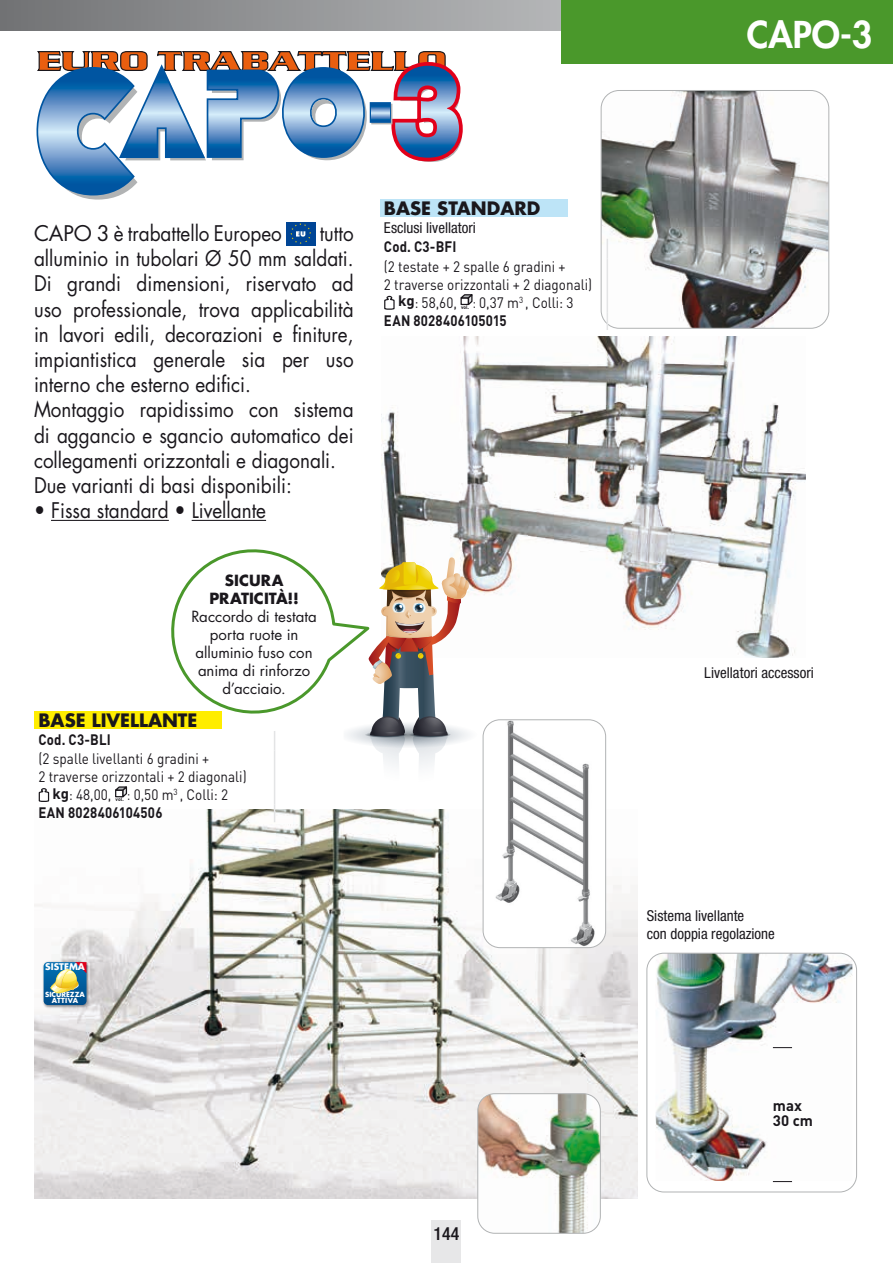
<style>
.page{position:relative;width:893px;height:1263px;background:#fff}
.page>*{position:absolute;margin:0;border:0;box-sizing:border-box;transform-origin:0 0}
.t1{font:800 36px "Futura Std";color:#fff}
.t2{font:21px/25.2px "Futura Std";color:#1a171c;scale:.9 1}
.t3{font:21px "Futura Std";color:#1a171c}
.t4{font:700 18px "Futura Std";color:#1a171c}
.t5{font:500 condensed 18px "Helvetica Neue LT Std";color:#1a171c}
.t6{font:15px "DIN Pro";color:#1a171c;scale:.9 1}
.t7{font:700 15px/17.9px "DIN Pro";letter-spacing:.015em;color:#1a171c;scale:.88 1}
.t8{font:condensed 15px/18px "Helvetica Neue LT Std";color:#1a171c}
.t9{font:15px/18px "Futura Std";color:#1a171c;text-align:center}
.t10{font:15px "DIN Pro";color:#1a171c;scale:.8 1}
.t11{font:700 15px/18px "Futura Std";letter-spacing:.005em;color:#1a171c;text-align:center}
.t12{font:700 15px/15px "DIN Pro";letter-spacing:.015em;color:#1a171c}
.t13{font:700 9px "Futura Std";color:#fff}
.t14{font:700 6.9px "Futura Std";color:#fff}
.t15{font:700 4.95px "DIN Pro";letter-spacing:-.005em;color:#1a171c}
.s1{font-weight:700}
.s2{font-weight:400}
</style>
<div class="page">
<svg style="left:36px;top:51px;width:427px;height:149px"></svg>
<img style="left:381px;top:336px;width:424px;height:322px">
<img style="left:601px;top:90px;width:228px;height:238px">
<div style="left:601px;top:90px;width:228px;height:239px;border:1px solid #b1b3b4;border-radius:18px"></div>
<img style="left:34px;top:809px;width:604px;height:390px">
<img style="left:656px;top:953px;width:196px;height:228px">
<div style="left:646px;top:953px;width:211px;height:239px;border:1px solid #b1b3b4;border-radius:17px"></div>
<img style="left:478px;top:1094px;width:122px;height:139px">
<div style="left:477px;top:1093px;width:124px;height:140px;border:1px solid #b1b3b4;border-radius:17px"></div>
<hr style="left:274px;top:750px;width:1px;height:54px;background:#e3e4e5">
<svg style="left:274px;top:804px;width:1px;height:18px"></svg>
<svg style="left:38px;top:788px;width:11px;height:14px"></svg>
<svg style="left:115px;top:786px;width:12px;height:12px"></svg>
<img style="left:41px;top:960px;width:50px;height:49px">
<svg style="left:44px;top:962px;width:43px;height:43px;background:#487b8c"></svg>
<div style="left:483px;top:720px;width:123px;height:228px;background:#fff;border-radius:17px"></div>
<img style="left:495px;top:721px;width:101px;height:227px">
<div style="left:483px;top:719px;width:123px;height:229px;border:1px solid #b1b3b4;border-radius:17px"></div>
<svg style="left:171px;top:541px;width:307px;height:225px"></svg>
<svg style="left:607px;top:239px;width:1px;height:19px"></svg>
<hr style="left:607px;top:258px;width:1px;height:54px;background:#e3e4e5">
<svg style="left:607px;top:312px;width:1px;height:18px"></svg>
<svg style="left:384px;top:296px;width:11px;height:14px"></svg>
<svg style="left:460px;top:294px;width:13px;height:12px"></svg>
<svg style="left:773px;top:1181px;width:19px;height:1px"></svg>
<svg style="left:773px;top:1047px;width:19px;height:1px"></svg>
<hr style="left:51px;top:520px;width:118px;height:1px;background:#1a171c">
<hr style="left:192px;top:520px;width:74px;height:1px;background:#1a171c">
<div style="left:286px;top:222px;width:29px;height:23px;background:#004595"></div>
<svg style="left:290px;top:223px;width:21px;height:21px"></svg>
<div style="left:380px;top:199px;width:187px;height:18px;background:#bde4f7"></div>
<div style="left:34px;top:711px;width:188px;height:18px;background:#ffed00"></div>
<svg style="left:0;top:0;width:561px;height:31px;background:#939496"></svg>
<div style="left:561px;top:0;width:332px;height:64px;background:#4a982b"></div>
<div style="left:432px;top:1220px;width:29px;height:43px;background:#e7e7e8"></div>
<h1 class="t1" style="left:747px;top:12px;width:127px">CAPO-3</h1>
<p class="t3" style="left:34px;top:220px;width:249px">CAPO 3 è trabattello Europeo</p>
<p class="t2" style="left:34px;top:221px;width:357px;text-indent:286px">tutto alluminio in tubolari Ø 50 mm saldati.<br>Di grandi dimensioni, riservato ad uso professionale, trova applicabilità in lavori edili, decorazioni e finiture, impiantistica generale sia per uso interno che esterno edifici.<br>Montaggio rapidissimo con sistema di aggancio e sgancio automatico dei collegamenti orizzontali e diagonali.<br>Due varianti di basi disponibili:</p>
<p class="t2" style="left:34px;top:498px;width:259px">• Fissa standard • Livellante</p>
<p class="t11" style="left:209px;top:571px;width:91px">SICURA<br>PRATICITÀ!!</p>
<p class="t9" style="left:191px;top:608px;width:127px">Raccordo di testata porta ruote in alluminio fuso con anima di rinforzo d’acciaio.</p>
<p class="t4" style="left:38px;top:708px;width:160px">BASE LIVELLANTE</p>
<p class="t7" style="left:38px;top:730px;width:84px">Cod. C3-BLI</p>
<p class="t6" style="left:38px;top:748px;width:191px">(2 spalle livellanti 6 gradini +</p>
<p class="t6" style="left:38px;top:766px;width:233px">2 traverse orizzontali + 2 diagonali)</p>
<p class="t10" style="left:53px;top:784px;width:75px"><span class="s1">kg</span>: 48,00,</p>
<p class="t15" style="left:116px;top:796px;width:10px">vol.</p>
<p class="t7" style="left:38px;top:785px;width:217px;text-indent:89px"><span class="s2">: 0,50 m</span><sup>3</sup> <span class="s2">, Colli: 2<br></span>EAN 8028406104506</p>
<p class="t4" style="left:384px;top:196px;width:158px">BASE STANDARD</p>
<p class="t8" style="left:384px;top:219px;width:94px">Esclusi livellatori</p>
<p class="t7" style="left:384px;top:237px;width:84px">Cod. C3-BFI</p>
<p class="t6" style="left:384px;top:256px;width:203px">(2 testate + 2 spalle 6 gradini +</p>
<p class="t6" style="left:384px;top:274px;width:233px">2 traverse orizzontali + 2 diagonali)</p>
<p class="t10" style="left:398px;top:292px;width:75px"><span class="s1">kg</span>: 58,60,</p>
<p class="t15" style="left:461px;top:304px;width:10px">vol.</p>
<p class="t7" style="left:384px;top:293px;width:217px;text-indent:89px"><span class="s2">: 0,37 m</span><sup>3</sup> <span class="s2">, Colli: 3<br></span>EAN 8028406105015</p>
<p class="t13" style="left:45px;top:961px;width:41px">SISTEMA</p>
<p class="t14" style="left:45px;top:990px;width:41px">SICUREZZA</p>
<p class="t14" style="left:52px;top:996px;width:28px">ATTIVA</p>
<p class="t5" style="left:433px;top:1222px;width:27px">144</p>
<p class="t8" style="left:704px;top:663px;width:111px">Livellatori accessori</p>
<p class="t8" style="left:647px;top:907px;width:130px">Sistema livellante<br>con doppia regolazione</p>
<p class="t12" style="left:773px;top:1098px;width:42px">max<br>30 cm</p>
</div>
